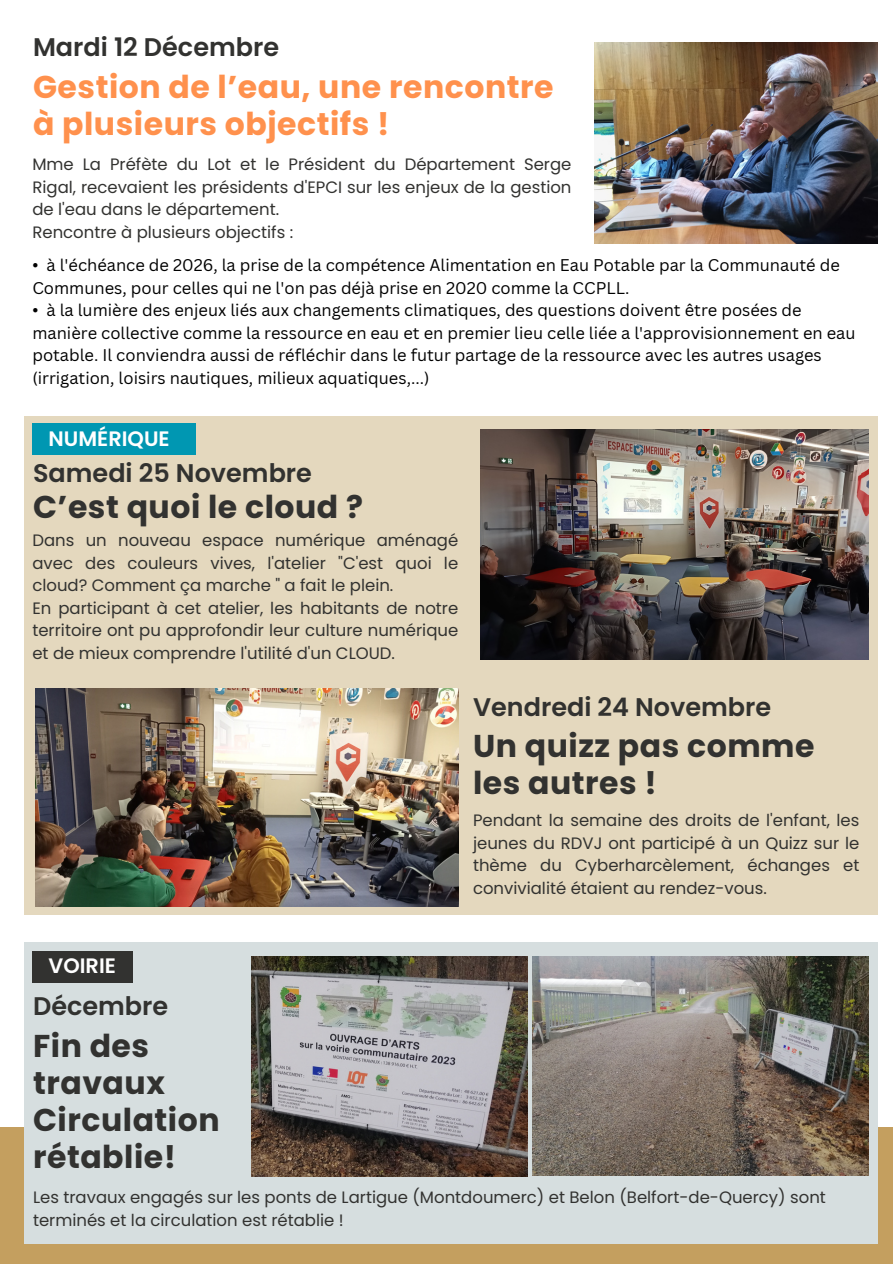
<style>
.page{position:relative;width:893px;height:1264px;background:#fff}
.page>*{position:absolute;margin:0;border:0;box-sizing:border-box;transform-origin:0 0}
.t1{font:700 31.5px/37.2px "Poppins";letter-spacing:.015em;color:#323230}
.t2{font:700 31.5px/37.2px "Poppins";letter-spacing:.015em;color:#ff914d}
.t3{font:600 25.5px "Poppins";color:#323230}
.t4{font:600 20.85px "Poppins";color:#fff}
.t5{font:16.5px/22.5px "Poppins";color:#323230;text-align:justify}
.t6{font:16.5px/22.5px "Canva Sans";color:#000}
</style>
<div class="page">
<div style="left:0;top:1127px;width:892px;height:136px;background:#c49f5f"></div>
<div style="left:24px;top:942px;width:853px;height:301px;background:#d6dedf"></div>
<img style="left:594px;top:42px;width:283px;height:202px">
<div style="left:24px;top:415px;width:853px;height:499px;background:#e4d8be"></div>
<img style="left:36px;top:688px;width:423px;height:218px">
<img style="left:481px;top:429px;width:387px;height:230px">
<div style="left:32px;top:423px;width:163px;height:31px;background:#0097b2"></div>
<img style="left:533px;top:956px;width:335px;height:219px">
<img style="left:251px;top:956px;width:277px;height:220px">
<div style="left:32px;top:951px;width:101px;height:31px;background:#323230"></div>
<p class="t3" style="left:33px;top:29px;width:247px">Mardi 12 Décembre</p>
<p class="t2" style="left:33px;top:68px;width:522px">Gestion de l’eau, une rencontre à plusieurs objectifs !</p>
<p class="t5" style="left:32px;top:153px;width:540px">Mme La Préfète du Lot et le Président du Département Serge Rigal, recevaient les présidents d'EPCI sur les enjeux de la gestion de l'eau dans le département.</p>
<p class="t5" style="left:32px;top:220px;width:262px">Rencontre à plusieurs objectifs :</p>
<p class="t6" style="left:32px;top:254px;width:808px">• à l'échéance de 2026, la prise de la compétence Alimentation en Eau Potable par la Communauté de<br>Communes, pour celles qui ne l'on pas déjà prise en 2020 comme la CCPLL.</p>
<p class="t6" style="left:32px;top:299px;width:824px">• à la lumière des enjeux liés aux changements climatiques, des questions doivent être posées de manière collective comme la ressource en eau et en premier lieu celle liée a l'approvisionnement en eau potable. Il conviendra aussi de réfléchir dans le futur partage de la ressource avec les autres usages (irrigation, loisirs nautiques, milieux aquatiques,...)</p>
<p class="t4" style="left:49px;top:424px;width:123px">NUMÉRIQUE</p>
<p class="t3" style="left:33px;top:455px;width:280px">Samedi 25 Novembre</p>
<p class="t1" style="left:33px;top:489px;width:331px">C’est quoi le cloud ?</p>
<p class="t5" style="left:32px;top:529px;width:427px">Dans un nouveau espace numérique aménagé avec des couleurs vives, l'atelier "C'est quoi le cloud? Comment ça marche " a fait le plein.</p>
<p class="t5" style="left:32px;top:596px;width:427px">En participant à cet atelier, les habitants de notre territoire ont pu approfondir leur culture numérique et de mieux comprendre l'utilité d'un CLOUD.</p>
<p class="t3" style="left:473px;top:689px;width:299px">Vendredi 24 Novembre</p>
<p class="t1" style="left:473px;top:727px;width:343px">Un quizz pas comme les autres !</p>
<p class="t5" style="left:473px;top:809px;width:388px">Pendant la semaine des droits de l'enfant, les jeunes du RDVJ ont participé à un Quizz sur le thème du Cyberharcèlement, échanges et convivialité étaient au rendez-vous.</p>
<p class="t4" style="left:49px;top:951px;width:69px">VOIRIE</p>
<p class="t3" style="left:33px;top:988px;width:137px">Décembre</p>
<p class="t1" style="left:33px;top:1027px;width:118px">Fin des</p>
<p class="t1" style="left:33px;top:1064px;width:188px">travaux<br>Circulation rétablie!</p>
<p class="t5" style="left:33px;top:1186px;width:794px">Les travaux engagés sur les ponts de Lartigue (Montdoumerc) et Belon (Belfort-de-Quercy) sont terminés et la circulation est rétablie !</p>
</div>
